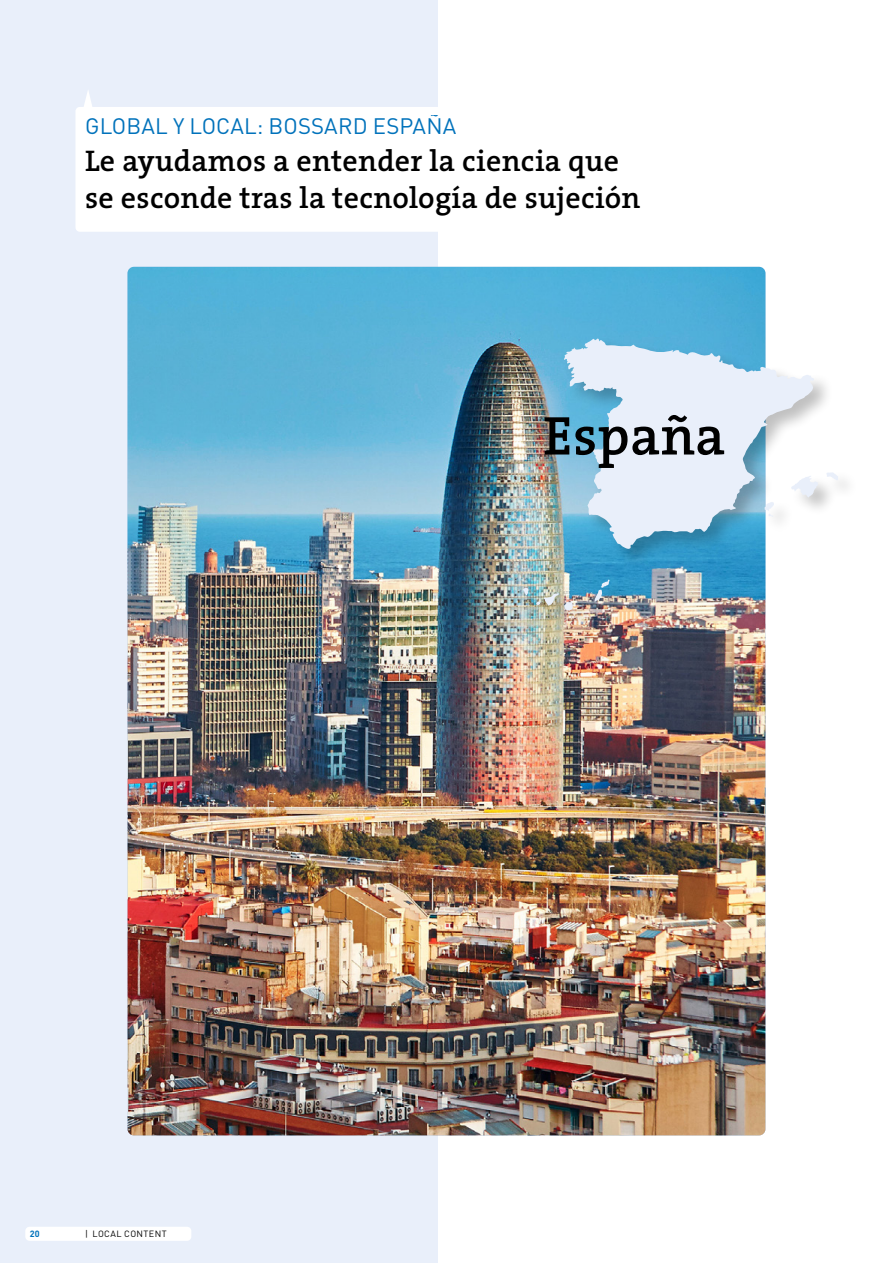
<style>
.page{position:relative;width:893px;height:1263px;background:#fff}
.page>*{position:absolute;margin:0;border:0;box-sizing:border-box;transform-origin:0 0}
.t1{font:55.05px "The Serif HP6 Se Bld";letter-spacing:.01em;color:#000}
.t2{font:30px/37.2px "The Serif HP6 Se Bld";letter-spacing:.01em;color:#000}
.t3{font:22.2px "DINOT";letter-spacing:.01em;color:#0072bb}
.t4{font:9px "DINOT";letter-spacing:.05em;color:#000}
.t5{font:700 9px "DINOT";color:#0072bb}
</style>
<div class="page">
<div style="left:0;top:0;width:438px;height:1263px;background:#e9effa"></div>
<div style="left:25px;top:1227px;width:166px;height:14px;background:#fff;border-radius:4px"></div>
<div style="left:75px;top:107px;width:363px;height:125px;background:#fff"></div>
<svg style="left:83px;top:91px;width:10px;height:17px"></svg>
<img style="left:128px;top:267px;width:637px;height:868px">
<div style="left:522px;top:336px;width:336px;height:294px;background:#000;opacity:.25"></div>
<svg style="left:564px;top:339px;width:250px;height:210px;fill:#e9effa"></svg>
<svg style="left:594px;top:579px;width:15px;height:22px"></svg>
<svg style="left:523px;top:588px;width:5px;height:7px"></svg>
<svg style="left:536px;top:593px;width:37px;height:18px"></svg>
<svg style="left:791px;top:476px;width:27px;height:22px"></svg>
<svg style="left:826px;top:472px;width:12px;height:8px"></svg>
<svg style="left:764px;top:502px;width:10px;height:15px"></svg>
<p class="t3" style="left:85px;top:111px;width:373px">GLOBAL Y LOCAL: BOSSARD ESPAÑA</p>
<p class="t2" style="left:85px;top:142px;width:557px">Le ayudamos a entender la ciencia que se esconde tras la tecnología de sujeción</p>
<p class="t5" style="left:30px;top:1227px;width:12px">20</p>
<p class="t4" style="left:85px;top:1227px;width:83px">| LOCAL CONTENT</p>
<h1 class="t1" style="left:543px;top:400px;width:183px">España</h1>
</div>
